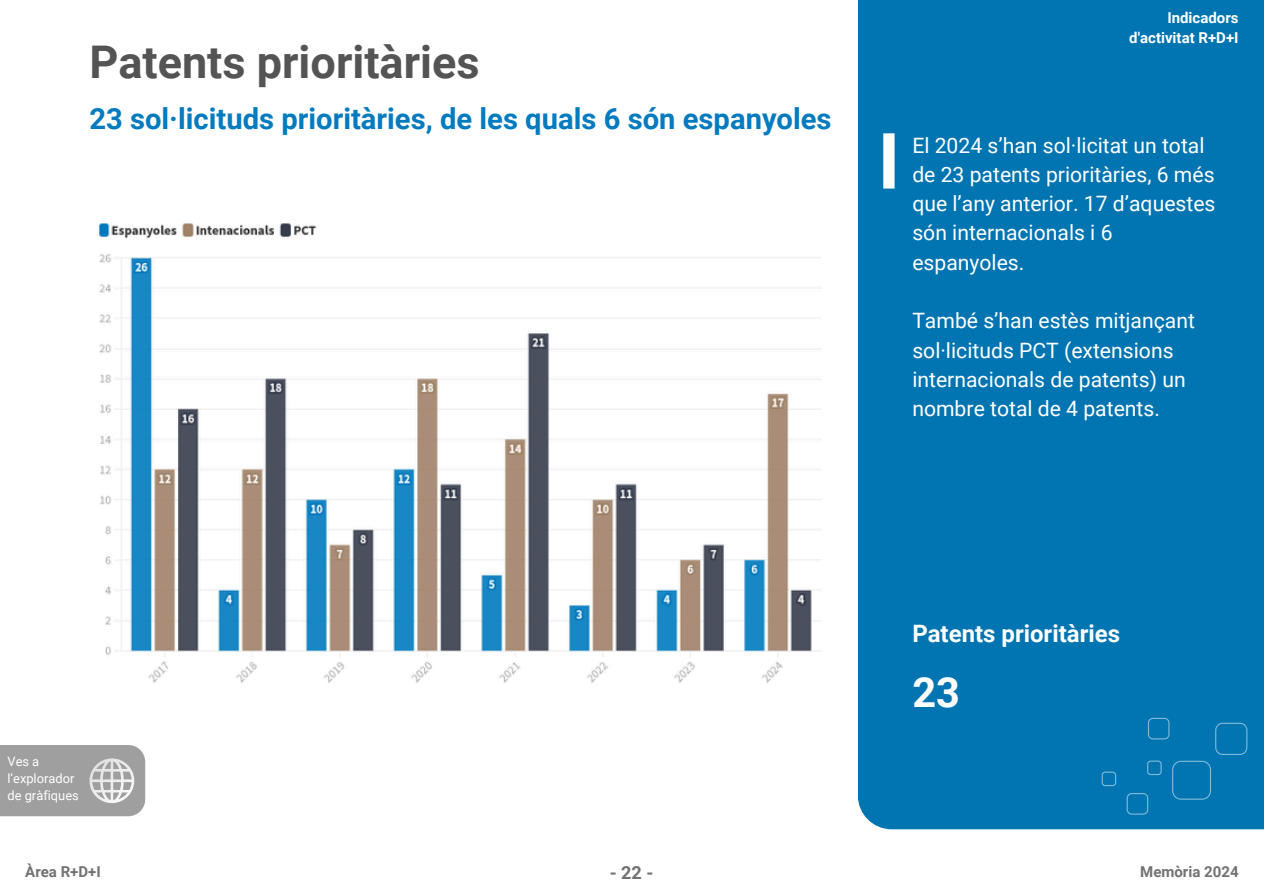
<style>
.page{position:relative;width:1264px;height:894px;background:#fff}
.page>*{position:absolute;margin:0;border:0;box-sizing:border-box;transform-origin:0 0}
.t1{font:700 45px "Roboto";color:#545454}
.t2{font:700 41.55px "Roboto";color:#fff}
.t3{font:700 29.1px "Roboto";color:#007bc0}
.t4{font:700 24px "Roboto";color:#fff}
.t5{font:21.15px/29.2px "Roboto";color:#fff}
.t6{font:700 18px "Roboto";color:#717273}
.t7{font:700 15px/20.2px "Roboto";color:#fff;text-align:right}
.t8{font:700 15px "Roboto";color:#717273}
.t9{font:12.9px/17.1px "Roboto";color:#fff}
</style>
<div class="page">
<div style="left:857px;top:0;width:406px;height:829px;background:#0075b2"></div>
<svg style="left:1147px;top:717px;width:22px;height:22px"></svg>
<svg style="left:1172px;top:760px;width:38px;height:39px"></svg>
<svg style="left:1215px;top:722px;width:32px;height:32px"></svg>
<svg style="left:1147px;top:760px;width:14px;height:14px"></svg>
<svg style="left:1126px;top:793px;width:22px;height:21px"></svg>
<svg style="left:1101px;top:771px;width:15px;height:14px"></svg>
<div style="left:883px;top:133px;width:11px;height:55px;background:#fff"></div>
<div style="left:0;top:744px;width:145px;height:72px;background:#9f9f9f"></div>
<svg style="left:89px;top:758px;width:45px;height:45px"></svg>
<img style="left:99px;top:223px;width:723px;height:460px">
<svg style="left:462px;top:460px;width:9px;height:2px"></svg>
<h1 class="t1" style="left:89px;top:36px;width:392px">Patents prioritàries</h1>
<h3 class="t3" style="left:89px;top:102px;width:743px">23 sol·licituds prioritàries, de les quals 6 són espanyoles</h3>
<p class="t9" style="left:8px;top:752px;width:73px">Ves a l’explorador de gràfiques</p>
<p class="t7" style="left:1129px;top:7px;width:111px">Indicadors d'activitat R+D+I</p>
<p class="t5" style="left:912px;top:131px;width:304px">El 2024 s’han sol·licitat un total de 23 patents prioritàries, 6 més que l’any anterior. 17 d’aquestes són internacionals i 6 espanyoles.</p>
<p class="t5" style="left:912px;top:306px;width:284px">També s’han estès mitjançant sol·licituds PCT (extensions internacionals de patents) un nombre total de 4 patents.</p>
<p class="t4" style="left:912px;top:619px;width:209px">Patents prioritàries</p>
<h2 class="t2" style="left:912px;top:668px;width:49px">23</h2>
<p class="t8" style="left:25px;top:862px;width:77px">Àrea R+D+I</p>
<p class="t6" style="left:609px;top:862px;width:45px">- 22 -</p>
<p class="t8" style="left:1140px;top:862px;width:100px">Memòria 2024</p>
</div>
